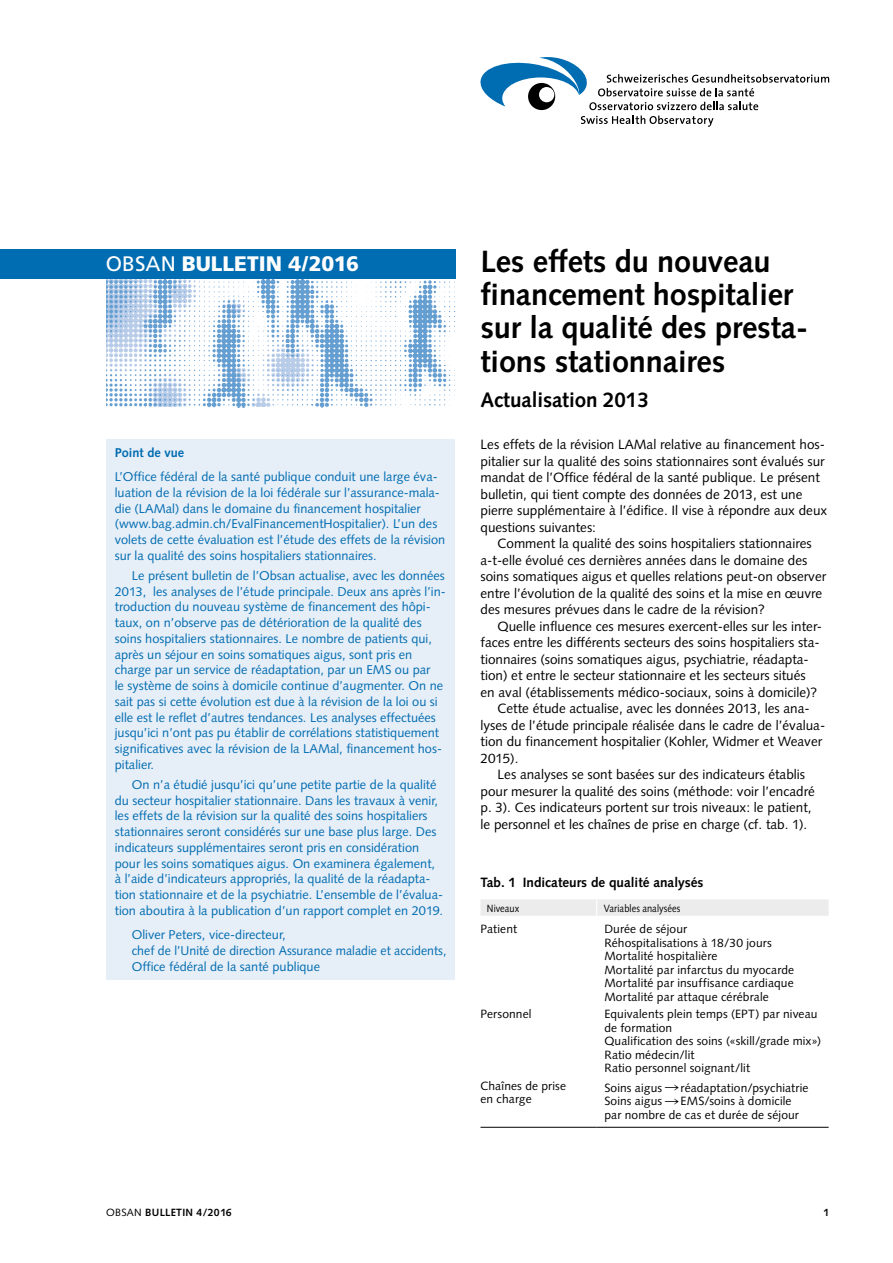
<style>
.page{position:relative;width:893px;height:1263px;background:#fff}
.page>*{position:absolute;margin:0;border:0;box-sizing:border-box;transform-origin:0 0}
.Titel__Kapitel{font:700 30.75px/33.3px "Syntax LT Std";letter-spacing:-.005em;color:#000}
.t1{font:900 21px "Frutiger LT Std";color:#fff}
.Titel__Kapitel-2{font:700 21px "Syntax LT Std";letter-spacing:-.005em;color:#000}
.Grundtext_FR{font:13.5px/16.5px "Syntax LT Std";color:#000}
.Grundtext_nach_Titel{font:13.5px/16.5px "Syntax LT Std";color:#000}
.TAB__Titel{font:700 13.5px "Syntax LT Std";color:#000}
.Blau_Grundtext_Einzu{font:12.75px/15.8px "Syntax LT Std";color:#006cb1}
.Blau_Grundtext_nach{font:12.75px/15.8px "Syntax LT Std";color:#006cb1}
.Blau_Titel_Kasten_FR{font:700 12.75px "Syntax LT Std";color:#006cb1}
.TAB_Grundschrift{font:12px/13.5px "Syntax LT Std";letter-spacing:.01em;color:#000}
.TAB_Kopf{font:10.5px "Syntax LT Std";letter-spacing:.01em;color:#000;scale:.88 1}
.t2{font:700 10.5px "Syntax LT Std";letter-spacing:.025em;color:#000}
.s1{font-weight:400}
</style>
<div class="page">
<img style="left:106px;top:279px;width:349px;height:128px">
<div style="left:0;top:249px;width:455px;height:30px;background:#006cb1"></div>
<svg style="left:581px;top:116px;width:132px;height:11px"></svg>
<svg style="left:480px;top:57px;width:349px;height:53px"></svg>
<div style="left:106px;top:439px;width:349px;height:540px;background:#e6eef7"></div>
<hr style="left:480px;top:1127px;width:117px;height:1px;background:#000">
<hr style="left:597px;top:1127px;width:232px;height:1px;background:#000">
<div style="left:481px;top:899px;width:348px;height:17px;background:#ececec"></div>
<p class="t1" style="left:106px;top:251px;width:255px"><span class="s1">OBSAN</span> BULLETIN 4/2016</p>
<p class="Blau_Titel_Kasten_FR" style="left:115px;top:445px;width:71px">Point de vue</p>
<p class="Blau_Grundtext_nach" style="left:115px;top:469px;width:332px">L’Office fédéral de la santé publique conduit une large éva&shy;luation de la révision de la loi fédérale sur l’assurance-mala&shy;die (LAMal) dans le domaine du financement hospitalier (www.bag.admin.ch/EvalFinancementHospitalier). L’un des volets de cette évaluation est l’étude des effets de la révision sur la qualité des soins hospitaliers stationnaires.</p>
<p class="Blau_Grundtext_Einzu" style="left:115px;top:568px;width:332px;text-indent:17px">Le présent bulletin de l’Obsan actualise, avec les données 2013, les analyses de l’étude principale. Deux ans après l’in&shy;troduction du nouveau système de financement des hôpi&shy;taux, on n’observe pas de détérioration de la qualité des soins hospitaliers stationnaires. Le nombre de patients qui, après un séjour en soins somatiques aigus, sont pris en charge par un service de réadaptation, par un EMS ou par<br>le système de soins à domicile continue d’augmenter. On ne sait pas si cette évolution est due à la révision de la loi ou si elle est le reflet d’autres tendances. Les analyses effectuées jusqu’ici n’ont pas pu établir de corrélations statistiquement significatives avec la révision de la LAMal, financement hos&shy;pitalier.</p>
<p class="Blau_Grundtext_Einzu" style="left:115px;top:777px;width:330px;text-indent:17px">On n’a étudié jusqu’ici qu’une petite partie de la qualité du secteur hospitalier stationnaire. Dans les travaux à venir, les effets de la révision sur la qualité des soins hospitaliers stationnaires seront considérés sur une base plus large. Des indicateurs supplémentaires seront pris en considération pour les soins somatiques aigus. On examinera également, à l’aide d’indicateurs appropriés, la qualité de la réadapta&shy;tion stationnaire et de la psychiatrie. L’ensemble de l’évalua&shy;tion aboutira à la publication d’un rapport complet en 2019.</p>
<p class="Blau_Grundtext_Einzu" style="left:132px;top:927px;width:316px">Oliver Peters, vice-directeur,<br>chef de l’Unité de direction Assurance maladie et accidents,<br>Office fédéral de la santé publique</p>
<p class="Titel__Kapitel" style="left:480px;top:245px;width:329px">Les effets du nouveau financement hospitalier sur la qualité des presta&shy;tions stationnaires</p>
<p class="Titel__Kapitel-2" style="left:480px;top:388px;width:170px">Actualisation 2013</p>
<p class="Grundtext_nach_Titel" style="left:480px;top:436px;width:348px">Les effets de la révision LAMal relative au financement hos&shy;pitalier sur la qualité des soins stationnaires sont évalués sur mandat de l’Office fédéral de la santé publique. Le présent bulletin, qui tient compte des données de 2013, est une pierre supplémentaire à l’édifice. Il vise à répondre aux deux questions suivantes:</p>
<p class="Grundtext_FR" style="left:480px;top:535px;width:347px;text-indent:17px">Comment la qualité des soins hospitaliers stationnaires a-t-elle évolué ces dernières années dans le domaine des soins somatiques aigus et quelles relations peut-on observer entre l’évolution de la qualité des soins et la mise en œuvre des mesures prévues dans le cadre de la révision?</p>
<p class="Grundtext_FR" style="left:480px;top:618px;width:343px;text-indent:17px">Quelle influence ces mesures exercent-elles sur les inter&shy;faces entre les différents secteurs des soins hospitaliers sta&shy;tionnaires (soins somatiques aigus, psychiatrie, réadapta&shy;tion) et entre le secteur stationnaire et les secteurs situés en aval (établissements médico-sociaux, soins à domicile)?</p>
<p class="Grundtext_FR" style="left:480px;top:700px;width:346px;text-indent:17px">Cette étude actualise, avec les données 2013, les ana&shy;lyses de l’étude principale réalisée dans le cadre de l’évalua&shy;tion du financement hospitalier (Kohler, Widmer et Weaver 2015).</p>
<p class="Grundtext_FR" style="left:480px;top:766px;width:336px;text-align:center">Les analyses se sont basées sur des indicateurs établis pour mesurer la qualité des soins (méthode: voir l’encadré p. 3). Ces indicateurs portent sur trois niveaux: le patient, le personnel et les chaînes de prise en charge (cf. tab. 1).</p>
<p class="TAB__Titel" style="left:480px;top:874px;width:225px">Tab. 1 Indicateurs de qualité analysés</p>
<p class="TAB_Kopf" style="left:487px;top:902px;width:38px">Niveaux</p>
<p class="TAB_Kopf" style="left:604px;top:902px;width:89px">Variables analysées</p>
<p class="TAB_Grundschrift" style="left:480px;top:922px;width:38px">Patient</p>
<p class="TAB_Grundschrift" style="left:604px;top:922px;width:84px">Durée de séjour</p>
<p class="TAB_Grundschrift" style="left:604px;top:936px;width:169px">Réhospitalisations à 18/30 jours</p>
<p class="TAB_Grundschrift" style="left:604px;top:949px;width:114px">Mortalité hospitalière</p>
<p class="TAB_Grundschrift" style="left:604px;top:963px;width:191px">Mortalité par infarctus du myocarde</p>
<p class="TAB_Grundschrift" style="left:604px;top:976px;width:191px">Mortalité par insuffisance cardiaque</p>
<p class="TAB_Grundschrift" style="left:604px;top:990px;width:166px">Mortalité par attaque cérébrale</p>
<p class="TAB_Grundschrift" style="left:480px;top:1007px;width:53px">Personnel</p>
<p class="TAB_Grundschrift" style="left:604px;top:1007px;width:215px">Equivalents plein temps (EPT) par niveau de formation</p>
<p class="TAB_Grundschrift" style="left:604px;top:1034px;width:218px">Qualification des soins («skill/grade mix»)</p>
<p class="TAB_Grundschrift" style="left:604px;top:1048px;width:92px">Ratio médecin/lit</p>
<p class="TAB_Grundschrift" style="left:604px;top:1061px;width:147px">Ratio personnel soignant/lit</p>
<p class="TAB_Grundschrift" style="left:480px;top:1079px;width:87px">Chaînes de prise en charge</p>
<p class="TAB_Grundschrift" style="left:604px;top:1081px;width:59px">Soins aigus</p>
<p class="TAB_Grundschrift" style="left:681px;top:1081px;width:129px">réadaptation/psychiatrie</p>
<p class="TAB_Grundschrift" style="left:604px;top:1094px;width:59px">Soins aigus</p>
<p class="TAB_Grundschrift" style="left:681px;top:1094px;width:113px">EMS/soins à domicile</p>
<p class="TAB_Grundschrift" style="left:604px;top:1108px;width:196px">par nombre de cas et durée de séjour</p>
<p class="t2" style="left:106px;top:1206px;width:127px"><span class="s1">OBSAN</span> BULLETIN 4/2016</p>
<p class="t2" style="left:823px;top:1206px;width:7px">1</p>
</div>
